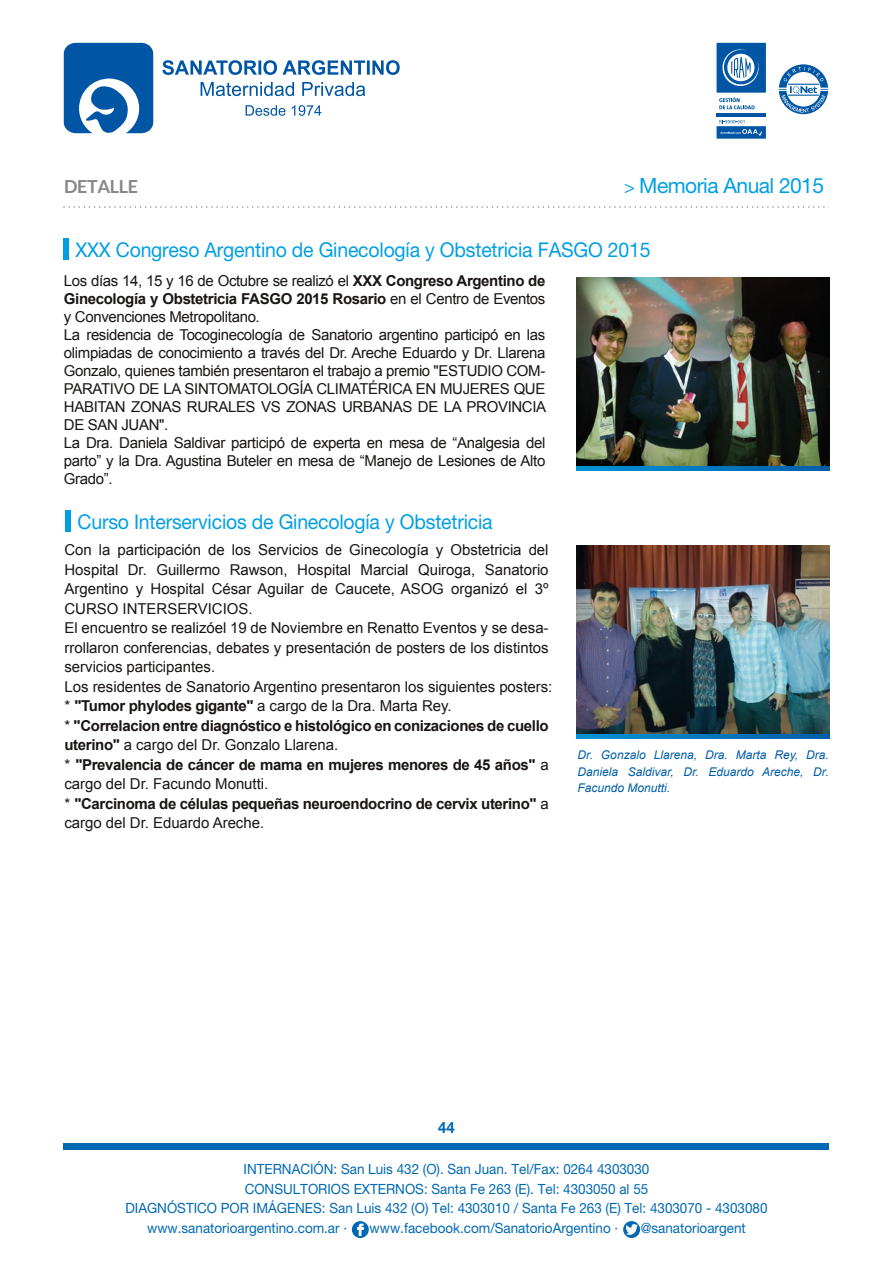
<style>
.page{position:relative;width:893px;height:1263px;background:#fff}
.page>*{position:absolute;margin:0;border:0;box-sizing:border-box;transform-origin:0 0}
.t1{font:21px "Helvetica Neue LT Std";letter-spacing:-.025em;color:#009fe3}
.t2{font:20.4px "Helvetica Neue LT Std";letter-spacing:-.01em;color:#009fe3;scale:.96 1}
.t3{font:700 18px "Lato";letter-spacing:-.02em;color:#878787}
.t4{font:700 15.6px "Helvetica Neue LT Std";color:#0069b4;scale:.96 1}
.t5{font:15px/19.5px "Arial";letter-spacing:-.005em;color:#1a1414}
.t6{font:15px/18px "Arial";letter-spacing:-.025em;color:#1a1414}
.t7{font:14.1px "Helvetica Neue LT Std";color:#0069b4;scale:.96 1}
.t8{font:italic 12px/16.5px "Arial";color:#005da9;text-align:justify}
.s1{font-size:18px}
.s2{font-weight:700}
</style>
<div class="page">
<img style="left:577px;top:277px;width:253px;height:189px">
<div style="left:64px;top:1143px;width:765px;height:7px;background:#0069b4"></div>
<svg style="left:64px;top:43px;width:89px;height:91px"></svg>
<svg style="left:162px;top:60px;width:238px;height:15px"></svg>
<svg style="left:201px;top:82px;width:164px;height:14px"></svg>
<svg style="left:246px;top:105px;width:39px;height:11px"></svg>
<svg style="left:292px;top:105px;width:29px;height:11px"></svg>
<svg style="left:779px;top:64px;width:49px;height:50px"></svg>
<hr style="left:717px;top:113px;width:49px;height:4px;background:#0056a4">
<svg style="left:717px;top:43px;width:49px;height:66px"></svg>
<svg style="left:717px;top:120px;width:49px;height:19px"></svg>
<svg style="left:63px;top:206px;width:766px;height:2px"></svg>
<div style="left:352px;top:1221px;width:17px;height:17px;background:#0069b4;border-radius:50%"></div>
<svg style="left:357px;top:1223px;width:7px;height:13px"></svg>
<svg style="left:623px;top:1221px;width:17px;height:17px"></svg>
<svg style="left:626px;top:1224px;width:12px;height:10px"></svg>
<svg style="left:577px;top:466px;width:253px;height:5px"></svg>
<img style="left:577px;top:545px;width:253px;height:194px">
<svg style="left:577px;top:734px;width:253px;height:4px"></svg>
<div style="left:64px;top:238px;width:5px;height:22px;background:#009fe3"></div>
<div style="left:66px;top:510px;width:5px;height:22px;background:#009fe3"></div>
<p class="t3" style="left:64px;top:176px;width:76px">DETALLE</p>
<p class="t1" style="left:624px;top:173px;width:201px"><span class="s1">&gt;</span> Memoria Anual 2015</p>
<p class="t2" style="left:76px;top:238px;width:600px">XXX Congreso Argentino de Ginecología y Obstetricia FASGO 2015</p>
<p class="t6" style="left:64px;top:272px;width:484px">Los días 14, 15 y 16 de Octubre se realizó el <span class="s2">XXX Congreso Argentino de Ginecología y Obstetricia FASGO 2015 Rosario</span> en el Centro de Eventos y Convenciones Metropolitano.<br>La residencia de Tocoginecología de Sanatorio argentino participó en las olimpiadas de conocimiento a través del Dr. Areche Eduardo y Dr. Llarena Gonzalo, quienes también presentaron el trabajo a premio "ESTUDIO COM-PARATIVO DE LA SINTOMATOLOGÍA CLIMATÉRICA EN MUJERES QUE HABITAN ZONAS RURALES VS ZONAS URBANAS DE LA PROVINCIA DE SAN JUAN".<br>La Dra. Daniela Saldivar participó de experta en mesa de “Analgesia del parto” y la Dra. Agustina Buteler en mesa de “Manejo de Lesiones de Alto Grado”.</p>
<p class="t2" style="left:78px;top:510px;width:434px">Curso Interservicios de Ginecología y Obstetricia</p>
<p class="t5" style="left:65px;top:540px;width:489px">Con la participación de los Servicios de Ginecología y Obstetricia del Hospital Dr. Guillermo Rawson, Hospital Marcial Quiroga, Sanatorio Argentino y Hospital César Aguilar de Caucete, ASOG organizó el 3º CURSO INTERSERVICIOS.<br>El encuentro se realizóel 19 de Noviembre en Renatto Eventos y se desa&shy;rrollaron conferencias, debates y presentación de posters de los distintos servicios participantes.<br>Los residentes de Sanatorio Argentino presentaron los siguientes posters: * <span class="s2">"Tumor phylodes gigante"</span> a cargo de la Dra. Marta Rey.<br>* <span class="s2">"Correlacion entre diagnóstico e histológico en conizaciones de cuello uterino"</span> a cargo del Dr. Gonzalo Llarena.<br>* <span class="s2">"Prevalencia de cáncer de mama en mujeres menores de 45 años"</span> a cargo del Dr. Facundo Monutti.<br>* <span class="s2">"Carcinoma de células pequeñas neuroendocrino de cervix uterino"</span> a cargo del Dr. Eduardo Areche.</p>
<p class="t8" style="left:577px;top:747px;width:253px">Dr. Gonzalo Llarena, Dra. Marta Rey, Dra.<br>Daniela Saldivar, Dr. Eduardo Areche, Dr.<br>Facundo Monutti.</p>
<p class="t4" style="left:438px;top:1118px;width:19px">44</p>
<p class="t7" style="left:244px;top:1161px;width:424px">INTERNACIÓN: San Luis 432 (O). San Juan. Tel/Fax: 0264 4303030</p>
<p class="t7" style="left:245px;top:1180px;width:422px">CONSULTORIOS EXTERNOS: Santa Fe 263 (E). Tel: 4303050 al 55</p>
<p class="t7" style="left:125px;top:1200px;width:670px">DIAGNÓSTICO POR IMÁGENES: San Luis 432 (O) Tel: 4303010 / Santa Fe 263 (E) Tel: 4303070 - 4303080</p>
<p class="t7" style="left:147px;top:1219px;width:210px">www.sanatorioargentino.com.ar ·</p>
<p class="t7" style="left:370px;top:1219px;width:260px">www.facebook.com/SanatorioArgentino ·</p>
<p class="t7" style="left:641px;top:1219px;width:111px">@sanatorioargent</p>
</div>
